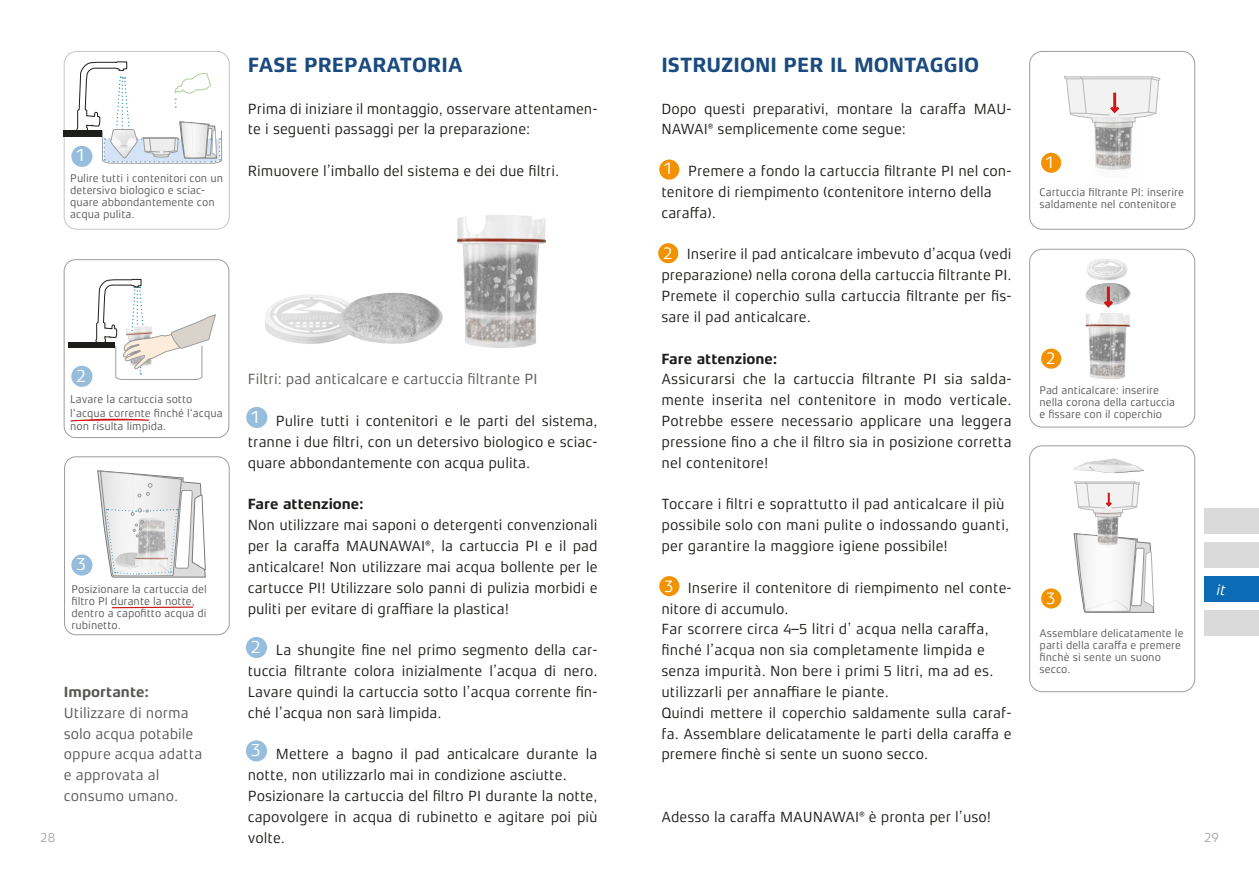
<style>
.page{position:relative;width:1259px;height:893px;background:#fff}
.page>*{position:absolute;margin:0;border:0;box-sizing:border-box;transform-origin:0 0}
.t1{font:700 21px "Xenois Sans Pro";color:#1a4b7e}
.t2{font:18px "Xenois Sans Pro";color:#fff}
.t3{font:17.1px "Xenois Sans Pro";color:#fff}
.t4{font:15px/20.9px "Xenois Sans Pro";color:#1d1d1b}
.t5{font:15px/20.9px "Xenois Sans Pro";color:#575756}
.t6{font:700 15px "Xenois Sans Pro";color:#1d1d1b}
.t7{font:700 15px "Xenois Sans Pro";color:#575756}
.t8{font:italic 15px "Xenois Sans Pro";color:#fff}
.t9{font:13.5px "Xenois Sans Pro";color:#a8a8a7}
.t10{font:11.25px/12px "Xenois Sans Pro";color:#575756}
</style>
<div class="page">
<div style="left:1029px;top:445px;width:166px;height:247px;border:1px solid #9d9d9c;border-radius:13px"></div>
<div style="left:64px;top:51px;width:166px;height:179px;border:1px solid #c6c6c6;border-radius:13px"></div>
<div style="left:64px;top:131px;width:38px;height:6px;background:#1d1d1b"></div>
<div style="left:246px;top:407px;width:21px;height:21px;background:#97bddd;border-radius:50%"></div>
<div style="left:71px;top:146px;width:21px;height:21px;background:#97bddd;border-radius:50%"></div>
<div style="left:246px;top:637px;width:21px;height:21px;background:#97bddd;border-radius:50%"></div>
<div style="left:246px;top:740px;width:21px;height:21px;background:#97bddd;border-radius:50%"></div>
<div style="left:659px;top:160px;width:20px;height:20px;background:#f39200;border-radius:50%"></div>
<div style="left:658px;top:243px;width:20px;height:20px;background:#f39200;border-radius:50%"></div>
<div style="left:659px;top:576px;width:20px;height:20px;background:#f39200;border-radius:50%"></div>
<div style="left:1041px;top:153px;width:20px;height:20px;background:#f39200;border-radius:50%"></div>
<div style="left:1041px;top:349px;width:20px;height:20px;background:#f39200;border-radius:50%"></div>
<div style="left:1041px;top:588px;width:20px;height:20px;background:#f39200;border-radius:50%"></div>
<img style="left:265px;top:294px;width:74px;height:50px">
<svg style="left:76px;top:61px;width:146px;height:106px"></svg>
<div style="left:1204px;top:611px;width:55px;height:25px;background:#dadada"></div>
<div style="left:1204px;top:577px;width:55px;height:25px;background:#0b6bb4"></div>
<div style="left:1204px;top:543px;width:55px;height:25px;background:#dadada"></div>
<div style="left:1204px;top:509px;width:55px;height:25px;background:#dadada"></div>
<div style="left:1029px;top:249px;width:166px;height:178px;border:1px solid #9d9d9c;border-radius:13px"></div>
<div style="left:1029px;top:51px;width:166px;height:179px;border:1px solid #9d9d9c;border-radius:13px"></div>
<img style="left:1073px;top:458px;width:70px;height:15px">
<svg style="left:1074px;top:534px;width:79px;height:78px"></svg>
<img style="left:339px;top:293px;width:104px;height:51px">
<img style="left:457px;top:215px;width:89px;height:133px">
<img style="left:1086px;top:259px;width:41px;height:21px">
<img style="left:1094px;top:130px;width:38px;height:40px">
<svg style="left:1064px;top:76px;width:96px;height:54px"></svg>
<img style="left:1091px;top:519px;width:33px;height:29px">
<svg style="left:1074px;top:481px;width:66px;height:38px"></svg>
<img style="left:1085px;top:313px;width:45px;height:66px">
<img style="left:1085px;top:283px;width:45px;height:22px">
<svg style="left:1106px;top:287px;width:4px;height:10px"></svg>
<svg style="left:1100px;top:297px;width:16px;height:11px"></svg>
<div style="left:64px;top:259px;width:165px;height:179px;border:1px solid #9d9d9c;border-radius:12px"></div>
<div style="left:64px;top:456px;width:166px;height:179px;border:1px solid #9d9d9c;border-radius:12px"></div>
<div style="left:71px;top:554px;width:21px;height:22px;background:#97bddd;border-radius:50%"></div>
<svg style="left:97px;top:471px;width:108px;height:106px"></svg>
<div style="left:68px;top:342px;width:47px;height:6px;background:#1d1d1b"></div>
<svg style="left:70px;top:418px;width:79px;height:4px"></svg>
<div style="left:71px;top:366px;width:21px;height:21px;background:#97bddd;border-radius:50%"></div>
<svg style="left:95px;top:279px;width:121px;height:101px"></svg>
<svg style="left:111px;top:606px;width:83px;height:3px"></svg>
<h1 class="t1" style="left:248px;top:53px;width:216px">FASE PREPARATORIA</h1>
<p class="t4" style="left:248px;top:98px;width:351px">Prima di iniziare il montaggio, osservare attentamen&shy;te i seguenti passaggi per la preparazione:</p>
<p class="t4" style="left:248px;top:161px;width:313px">Rimuovere l’imballo del sistema e dei due filtri.</p>
<h1 class="t1" style="left:661px;top:53px;width:319px">ISTRUZIONI PER IL MONTAGGIO</h1>
<p class="t4" style="left:661px;top:98px;width:352px">Dopo questi preparativi, montare la caraffa MAU-<br>NAWAI® semplicemente come segue:</p>
<p class="t4" style="left:661px;top:161px;width:352px;text-indent:27px">Premere a fondo la cartuccia filtrante PI nel con&shy;tenitore di riempimento (contenitore interno della caraffa).</p>
<p class="t4" style="left:661px;top:244px;width:352px;text-align:justify;text-indent:25px">Inserire il pad anticalcare imbevuto d’acqua (vedi preparazione) nella corona della cartuccia filtrante PI.<br>Premete il coperchio sulla cartuccia filtrante per fis&shy;sare il pad anticalcare.</p>
<p class="t6" style="left:661px;top:350px;width:118px">Fare attenzione:</p>
<p class="t4" style="left:661px;top:369px;width:352px;text-align:justify">Assicurarsi che la cartuccia filtrante PI sia salda&shy;mente inserita nel contenitore in modo verticale.<br>Potrebbe essere necessario applicare una leggera pressione fino a che il filtro sia in posizione corretta nel contenitore!</p>
<p class="t4" style="left:661px;top:494px;width:349px">Toccare i filtri e soprattutto il pad anticalcare il più possibile solo con mani pulite o indossando guanti, per garantire la maggiore igiene possibile!</p>
<p class="t4" style="left:661px;top:577px;width:352px;text-indent:26px">Inserire il contenitore di riempimento nel conte&shy;nitore di accumulo.<br>Far scorrere circa 4–5 litri d’ acqua nella caraffa, finché l’acqua non sia completamente limpida e senza impurità. Non bere i primi 5 litri, ma ad es. utilizzarli per annaffiare le piante.<br>Quindi mettere il coperchio saldamente sulla caraf&shy;fa. Assemblare delicatamente le parti della caraffa e premere finchè si sente un suono secco.</p>
<p class="t2" style="left:75px;top:145px;width:11px">1</p>
<p class="t3" style="left:1045px;top:152px;width:11px">1</p>
<p class="t3" style="left:663px;top:159px;width:11px">1</p>
<p class="t10" style="left:70px;top:173px;width:154px">Pulire tutti i contenitori con un detersivo biologico e sciac&shy;quare abbondantemente con acqua pulita.</p>
<p class="t10" style="left:1039px;top:186px;width:146px">Cartuccia filtrante PI: inserire saldamente nel contenitore</p>
<p class="t3" style="left:663px;top:244px;width:11px">2</p>
<p class="t3" style="left:1046px;top:349px;width:11px">2</p>
<p class="t2" style="left:76px;top:365px;width:11px">2</p>
<p class="t5" style="left:248px;top:369px;width:291px">Filtri: pad anticalcare e cartuccia filtrante PI</p>
<p class="t10" style="left:1039px;top:384px;width:137px">Pad anticalcare: inserire nella corona della cartuccia e fissare con il coperchio</p>
<p class="t10" style="left:70px;top:393px;width:154px;line-height:13.5px">Lavare la cartuccia sotto l‘acqua corrente finché l‘acqua non risulta limpida.</p>
<p class="t2" style="left:250px;top:406px;width:11px">1</p>
<p class="t4" style="left:248px;top:411px;width:351px;text-align:justify;text-indent:28px">Pulire tutti i contenitori e le parti del sistema, tranne i due filtri, con un detersivo biologico e sciac&shy;quare abbondantemente con acqua pulita.</p>
<p class="t6" style="left:248px;top:496px;width:118px">Fare attenzione:</p>
<p class="t4" style="left:248px;top:515px;width:351px;text-align:justify">Non utilizzare mai saponi o detergenti convenzionali per la caraffa MAUNAWAI®, la cartuccia PI e il pad anticalcare! Non utilizzare mai acqua bollente per le cartucce PI! Utilizzare solo panni di pulizia morbidi e puliti per evitare di graffiare la plastica!</p>
<p class="t4" style="left:248px;top:640px;width:351px;text-align:justify;text-indent:28px">La shungite fine nel primo segmento della car&shy;tuccia filtrante colora inizialmente l’acqua di nero.<br>Lavare quindi la cartuccia sotto l’acqua corrente fin&shy;ché l’acqua non sarà limpida.</p>
<p class="t4" style="left:248px;top:744px;width:351px;text-indent:28px">Mettere a bagno il pad anticalcare durante la notte, non utilizzarlo mai in condizione asciutte.<br>Posizionare la cartuccia del filtro PI durante la notte, capovolgere in acqua di rubinetto e agitare poi più volte.</p>
<p class="t2" style="left:76px;top:554px;width:11px">3</p>
<p class="t3" style="left:664px;top:576px;width:11px">3</p>
<p class="t8" style="left:1216px;top:581px;width:11px">it</p>
<p class="t10" style="left:72px;top:583px;width:137px">Posizionare la cartuccia del filtro PI durante la notte, dentro a capofitto acqua di rubinetto.</p>
<p class="t3" style="left:1046px;top:589px;width:11px">3</p>
<p class="t10" style="left:1039px;top:627px;width:145px">Assemblare delicatamente le parti della caraffa e premere finchè si sente un suono secco.</p>
<p class="t2" style="left:251px;top:637px;width:11px">2</p>
<p class="t7" style="left:64px;top:683px;width:87px">Importante:</p>
<p class="t5" style="left:64px;top:702px;width:140px">Utilizzare di norma solo acqua potabile oppure acqua adatta e approvata al consumo umano.</p>
<p class="t2" style="left:251px;top:740px;width:11px">3</p>
<p class="t4" style="left:661px;top:806px;width:331px">Adesso la caraffa MAUNAWAI® è pronta per l’uso!</p>
<p class="t9" style="left:40px;top:830px;width:16px">28</p>
<p class="t9" style="left:1204px;top:830px;width:16px">29</p>
</div>
